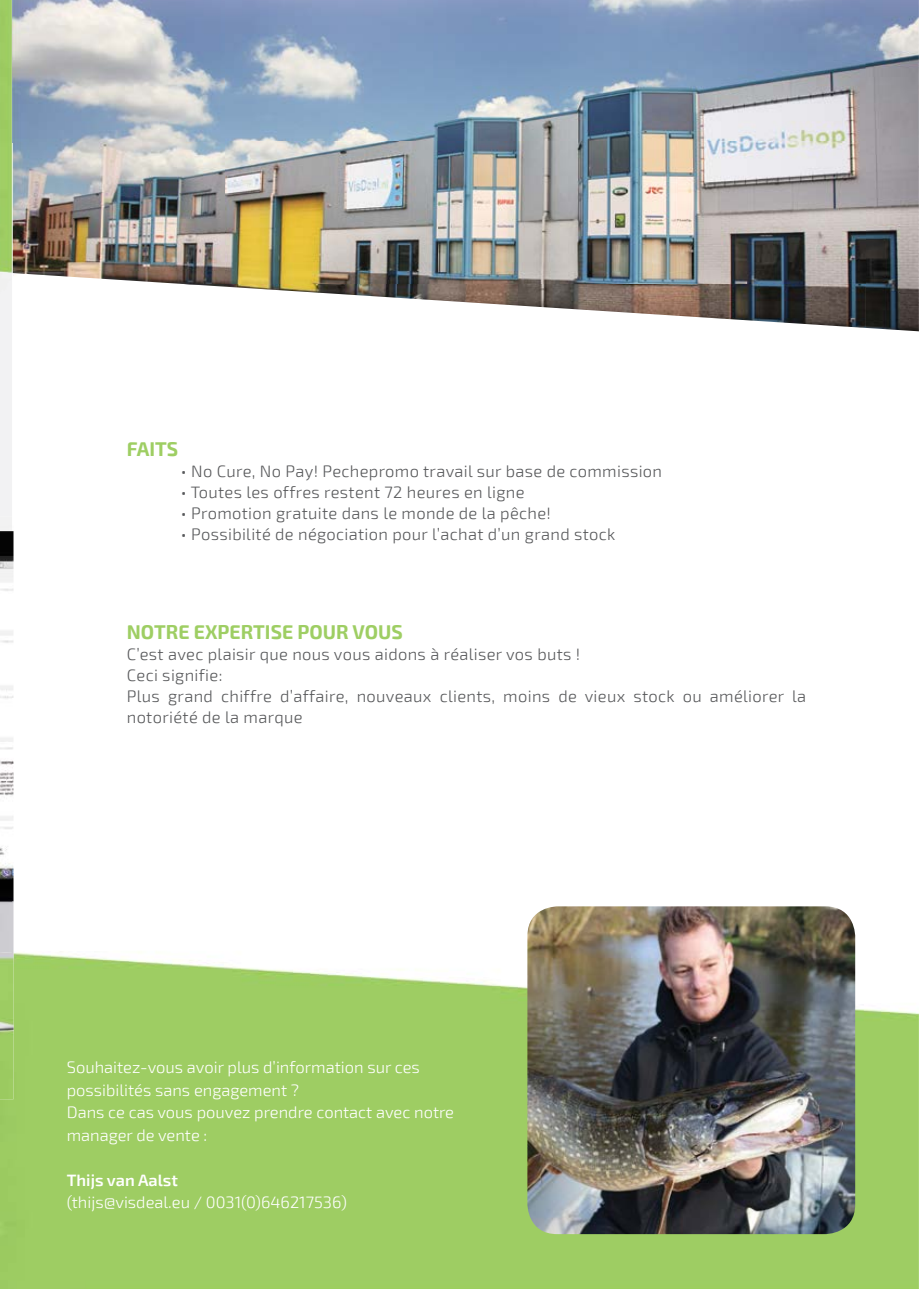
<style>
.page{position:relative;width:919px;height:1289px;background:#fff}
.page>*{position:absolute;margin:0;border:0;box-sizing:border-box;transform-origin:0 0}
.t1{font:700 19.5px "Exo 2";color:#9ece63}
.t2{font:300 16.5px/21px "Exo 2";letter-spacing:.02em;color:#58595b}
.t3{font:300 16.5px/22.5px "Exo 2";color:#fff}
.t4{font:600 16.5px "Exo 2";color:#fff}
</style>
<div class="page">
<img style="left:0;top:0;width:918px;height:1288px">
<div style="left:0;top:272px;width:12px;height:244px;background:#f2f2f3"></div>
<img style="left:865px;top:0;width:54px;height:331px">
<img style="left:13px;top:0;width:852px;height:284px">
<img style="left:184px;top:284px;width:681px;height:44px">
<img style="left:0;top:516px;width:14px;height:583px">
<img style="left:527px;top:906px;width:328px;height:328px">
<p class="t1" style="left:127px;top:437px;width:53px">FAITS</p>
<p class="t2" style="left:181px;top:461px;width:482px">• No Cure, No Pay! Pechepromo travail sur base de commission</p>
<p class="t2" style="left:181px;top:482px;width:345px">• Toutes les offres restent 72 heures en ligne</p>
<p class="t2" style="left:181px;top:503px;width:371px">• Promotion gratuite dans le monde de la pêche!</p>
<p class="t2" style="left:181px;top:524px;width:436px">• Possibilité de négociation pour l’achat d’un grand stock</p>
<p class="t1" style="left:127px;top:620px;width:277px">NOTRE EXPERTISE POUR VOUS</p>
<p class="t2" style="left:127px;top:644px;width:681px">C’est avec plaisir que nous vous aidons à réaliser vos buts !<br>Ceci signifie:<br>Plus grand chiffre d’affaire, nouveaux clients, moins de vieux stock ou améliorer la notoriété de la marque</p>
<p class="t3" style="left:67px;top:1056px;width:389px">Souhaitez-vous avoir plus d’information sur ces possibilités sans engagement ?<br>Dans ce cas vous pouvez prendre contact avec notre manager de vente :</p>
<p class="t4" style="left:67px;top:1170px;width:113px">Thijs van Aalst</p>
<p class="t3" style="left:67px;top:1191px;width:281px">(thijs@visdeal.eu / 0031(0)646217536)</p>
</div>
